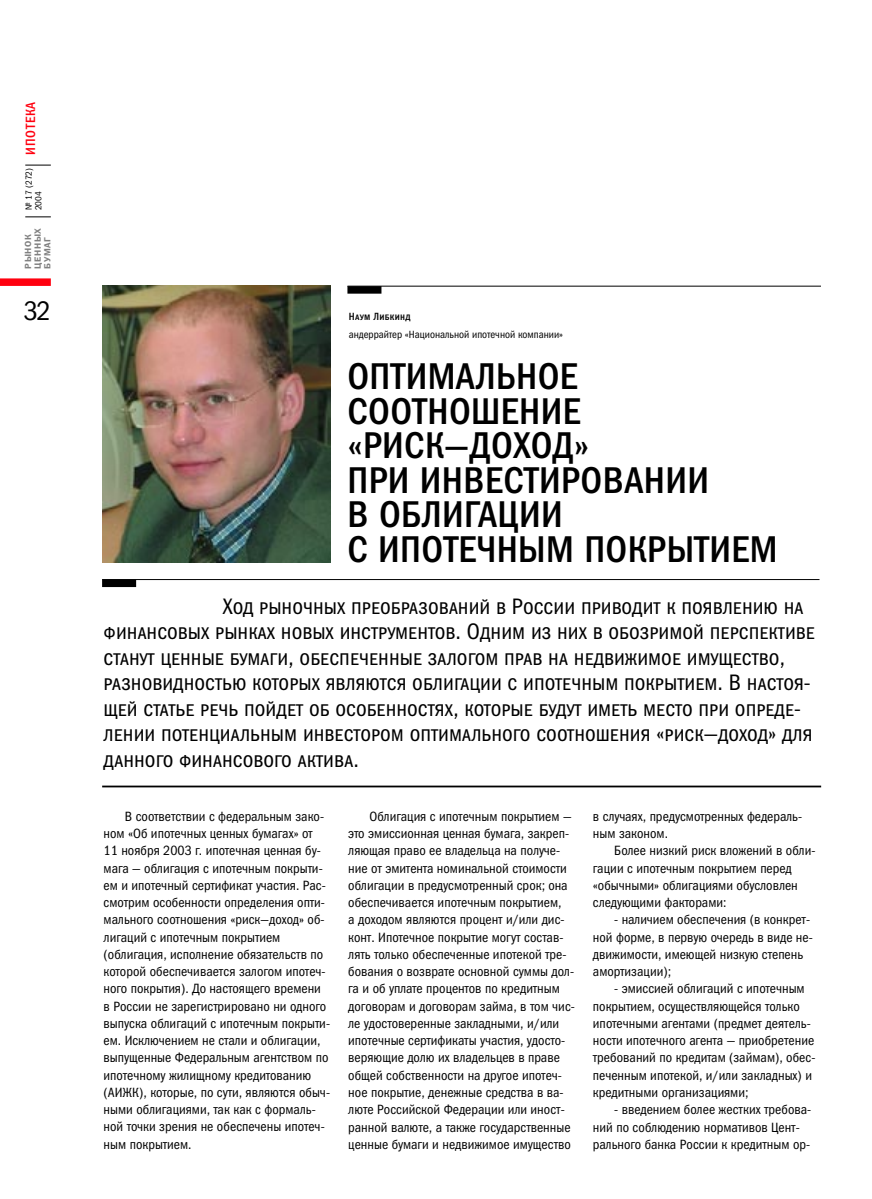
<style>
.page{position:relative;width:872px;height:1199px;background:#fff}
.page>*{position:absolute;margin:0;border:0;box-sizing:border-box;transform-origin:0 0}
.t1{font:37.5px/34.5px "Franklin Gothic Medi Cond C";letter-spacing:.01em;color:#000}
.t2{font:27px "Franklin Gothic Book Cond C";color:#000}
.t3{font:22.5px/25.5px "Franklin Gothic Book Cond SCC";color:#000}
.t4{font:13.5px/17.2px "Franklin Gothic Book Cond C";color:#000}
.t5{font:13.5px "Franklin Gothic Medi Cond C";letter-spacing:.055em;color:#ff000f}
.t6{font:10.5px "Franklin Gothic Book Cond C";color:#000}
.t7{font:10.5px "Franklin Gothic Medi Cond SCC";letter-spacing:.025em;color:#000}
.t8{font:9px/9.8px "Franklin Gothic Demi C";letter-spacing:.06em;color:#808080}
.t9{font:9px/9.8px "Franklin Gothic Book Cond C";color:#000}
</style>
<div class="page">
<div style="left:0;top:278px;width:51px;height:8px;background:#ff000f"></div>
<svg style="left:25px;top:217px;width:26px;height:1px"></svg>
<svg style="left:25px;top:165px;width:26px;height:1px"></svg>
<img style="left:102px;top:286px;width:228px;height:276px">
<hr style="left:102px;top:785px;width:719px;height:2px;background:#000">
<div style="left:102px;top:579px;width:34px;height:8px;background:#000"></div>
<hr style="left:102px;top:579px;width:717px;height:1px;background:#000">
<div style="left:347px;top:286px;width:34px;height:8px;background:#000"></div>
<hr style="left:347px;top:286px;width:474px;height:1px;background:#000">
<p class="t5" style="left:26px;top:154px;width:54px;rotate:-90deg">ИПОТЕКА</p>
<p class="t9" style="left:25px;top:210px;width:44px;rotate:-90deg">№ 17 (272)<br>2004</p>
<p class="t8" style="left:24px;top:269px;width:42px;rotate:-90deg">РЫНОК<br>ЦЕННЫХ<br>БУМАГ</p>
<h2 class="t2" style="left:24px;top:301px;width:29px">32</h2>
<p class="t7" style="left:349px;top:311px;width:63px">Наум Либкинд</p>
<p class="t6" style="left:349px;top:330px;width:216px">андеррайтер «Национальной ипотечной компании»</p>
<h1 class="t1" style="left:347px;top:363px;width:431px">ОПТИМАЛЬНОЕ<br>СООТНОШЕНИЕ «РИСК—ДОХОД»<br>ПРИ ИНВЕСТИРОВАНИИ<br>В ОБЛИГАЦИИ<br>С ИПОТЕЧНЫМ ПОКРЫТИЕМ</h1>
<p class="t3" style="left:104px;top:593px;width:712px;text-indent:119px">Ход рыночных преобразований в России приводит к появлению на финансовых рынках новых инструментов. Одним из них в обозримой перспективе станут ценные бумаги, обеспеченные залогом прав на недвижимое имущество, разновидностью которых являются облигации с ипотечным покрытием. В настоя&shy;щей статье речь пойдет об особенностях, которые будут иметь место при опреде&shy;лении потенциальным инвестором оптимального соотношения «риск—доход» для данного финансового актива.</p>
<p class="t4" style="left:104px;top:809px;width:228px;text-indent:21px">В соответствии с федеральным зако&shy;ном «Об ипотечных ценных бумагах» от 11 ноября 2003 г. ипотечная ценная бу&shy;мага — облигация с ипотечным покрыти&shy;ем и ипотечный сертификат участия. Рас&shy;смотрим особенности определения опти&shy;мального соотношения «риск—доход» об&shy;лигаций с ипотечным покрытием (облигация, исполнение обязательств по которой обеспечивается залогом ипотеч&shy;ного покрытия). До настоящего времени в России не зарегистрировано ни одного выпуска облигаций с ипотечным покрыти&shy;ем. Исключением не стали и облигации, выпущенные Федеральным агентством по ипотечному жилищному кредитованию (АИЖК), которые, по сути, являются обыч&shy;ными облигациями, так как с формаль&shy;ной точки зрения не обеспечены ипотеч&shy;ным покрытием.</p>
<p class="t4" style="left:348px;top:809px;width:228px;text-indent:21px">Облигация с ипотечным покрытием — это эмиссионная ценная бумага, закреп&shy;ляющая право ее владельца на получе&shy;ние от эмитента номинальной стоимости облигации в предусмотренный срок; она обеспечивается ипотечным покрытием,<br>а доходом являются процент и/или дис&shy;конт. Ипотечное покрытие могут состав&shy;лять только обеспеченные ипотекой тре&shy;бования о возврате основной суммы дол&shy;га и об уплате процентов по кредитным договорам и договорам займа, в том чис&shy;ле удостоверенные закладными, и/или ипотечные сертификаты участия, удосто&shy;веряющие долю их владельцев в праве общей собственности на другое ипотеч&shy;ное покрытие, денежные средства в ва&shy;люте Российской Федерации или иност&shy;ранной валюте, а также государственные ценные бумаги и недвижимое имущество</p>
<p class="t4" style="left:593px;top:809px;width:211px">в случаях, предусмотренных федераль&shy;ным законом.</p>
<p class="t4" style="left:593px;top:843px;width:224px;text-indent:21px">Более низкий риск вложений в обли&shy;гации с ипотечным покрытием перед «обычными» облигациями обусловлен следующими факторами:</p>
<p class="t4" style="left:593px;top:912px;width:221px;text-indent:21px">- наличием обеспечения (в конкрет&shy;ной форме, в первую очередь в виде не&shy;движимости, имеющей низкую степень амортизации);</p>
<p class="t4" style="left:593px;top:981px;width:224px;text-indent:21px">- эмиссией облигаций с ипотечным покрытием, осуществляющейся только ипотечными агентами (предмет деятель&shy;ности ипотечного агента — приобретение требований по кредитам (займам), обес&shy;печенным ипотекой, и/или закладных) и кредитными организациями;</p>
<p class="t4" style="left:593px;top:1102px;width:220px;text-indent:21px">- введением более жестких требова&shy;ний по соблюдению нормативов Цент&shy;рального банка России к кредитным ор-</p>
</div>
